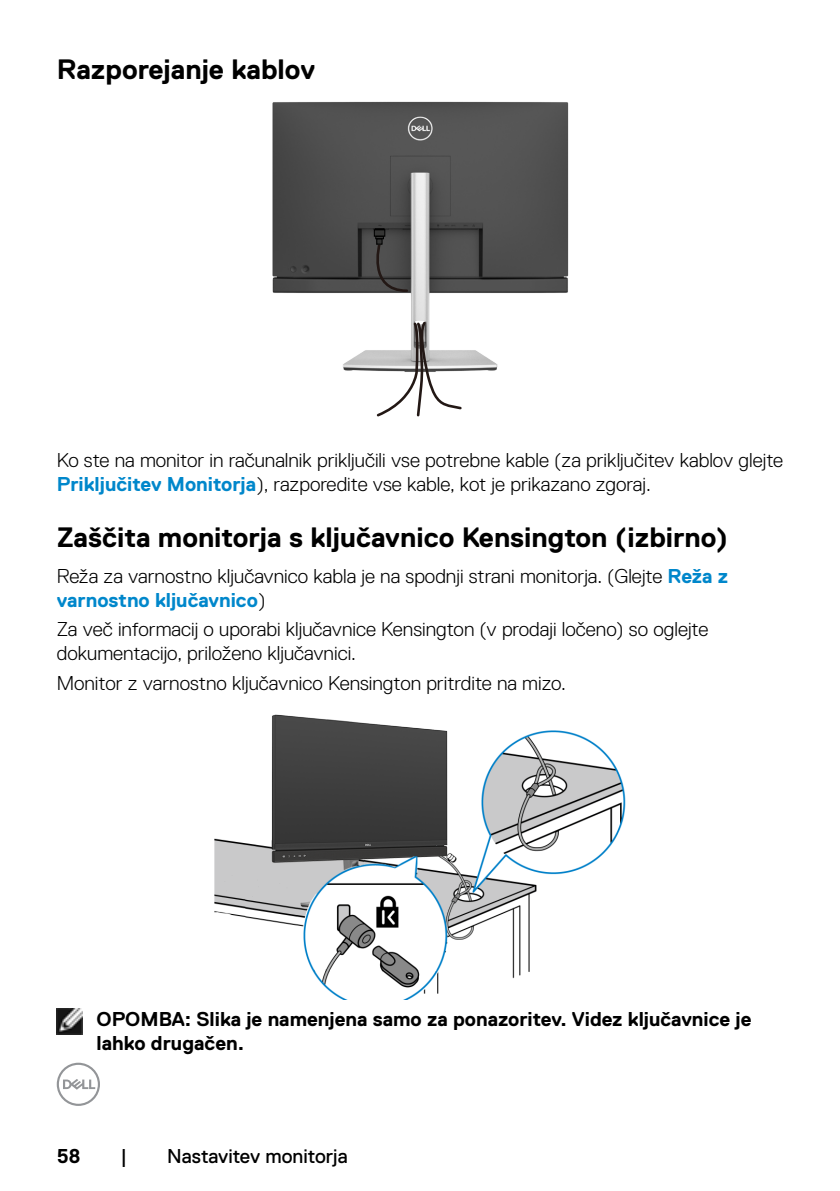
<style>
.page{position:relative;width:840px;height:1191px;background:#fff}
.page>*{position:absolute;margin:0;border:0;box-sizing:border-box;transform-origin:0 0}
.t1{font:700 28px "Dell Replica";color:#000}
.t2{font:300 20px/24px "Dell Replica";color:#000}
.t3{font:700 20px/24px "Dell Replica";color:#000}
.t4{font:20px "Dell Replica";color:#000}
.s1{font-weight:700;color:#0087cb}
</style>
<div class="page">
<svg style="left:57px;top:1062px;width:43px;height:44px"></svg>
<img style="left:272px;top:101px;width:297px;height:270px">
<svg style="left:374px;top:319px;width:89px;height:97px"></svg>
<div style="left:374px;top:230px;width:10px;height:6px;background:#353534"></div>
<div style="left:374px;top:230px;width:10px;height:6px;border:1px solid #000"></div>
<svg style="left:367px;top:236px;width:42px;height:57px;background:#464545"></svg>
<img style="left:214px;top:714px;width:412px;height:285px">
<img style="left:57px;top:1008px;width:25px;height:26px">
<h1 class="t1" style="left:57px;top:53px;width:260px">Razporejanje kablov</h1>
<p class="t2" style="left:57px;top:448px;width:727px">Ko ste na monitor in računalnik priključili vse potrebne kable (za priključitev kablov glejte<br><span class="s1">Priključitev Monitorja</span>), razporedite vse kable, kot je prikazano zgoraj.</p>
<h1 class="t1" style="left:57px;top:522px;width:672px">Zaščita monitorja s ključavnico Kensington (izbirno)</h1>
<p class="t2" style="left:57px;top:564px;width:672px">Reža za varnostno ključavnico kabla je na spodnji strani monitorja. (Glejte <span class="s1">Reža z varnostno ključavnico</span>)</p>
<p class="t2" style="left:57px;top:617px;width:652px">Za več informacij o uporabi ključavnice Kensington (v prodaji ločeno) so oglejte dokumentacijo, priloženo ključavnici.</p>
<p class="t2" style="left:57px;top:671px;width:510px">Monitor z varnostno ključavnico Kensington pritrdite na mizo.</p>
<p class="t3" style="left:96px;top:1007px;width:656px">OPOMBA: Slika je namenjena samo za ponazoritev. Videz ključavnice je lahko drugačen.</p>
<p class="t3" style="left:57px;top:1143px;width:25px">58</p>
<p class="t4" style="left:120px;top:1144px;width:8px">|</p>
<p class="t4" style="left:167px;top:1144px;width:182px">Nastavitev monitorja</p>
</div>
